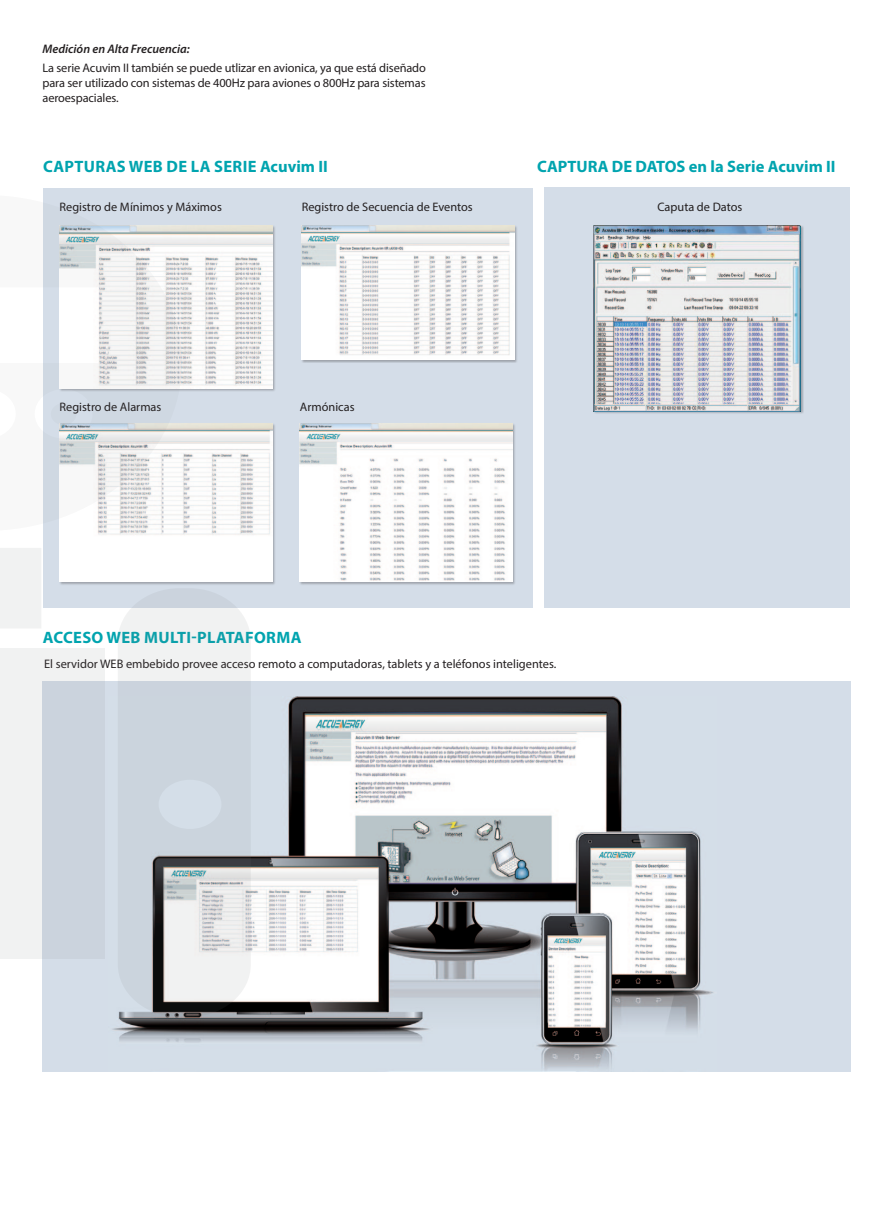
<style>
.page{position:relative;width:893px;height:1212px;background:#fff}
.page>*{position:absolute;margin:0;border:0;box-sizing:border-box;transform-origin:0 0}
.t1{font:700 16.5px "Myriad Pro";letter-spacing:.01em;color:#00a4af}
.t2{font:12.3px/14.9px "Myriad Pro";color:#231f20;text-align:justify}
.t3{font:italic 600 12.3px "Myriad Pro";color:#231f20}
</style>
<div class="page">
<div style="left:43px;top:189px;width:489px;height:419px;background:#d4dde8"></div>
<div style="left:43px;top:681px;width:808px;height:390px;background:#d4dde8"></div>
<img style="left:112px;top:697px;width:602px;height:373px">
<div style="left:545px;top:187px;width:305px;height:421px;background:#d4dde8"></div>
<div style="left:593px;top:225px;width:211px;height:190px;background:#231f20;opacity:.3"></div>
<img style="left:594px;top:226px;width:207px;height:185px">
<div style="left:59px;top:225px;width:217px;height:167px;background:#231f20;opacity:.3"></div>
<img style="left:182px;top:226px;width:90px;height:163px">
<div style="left:59px;top:423px;width:217px;height:162px;background:#231f20;opacity:.3"></div>
<img style="left:60px;top:423px;width:212px;height:159px">
<div style="left:299px;top:423px;width:217px;height:162px;background:#231f20;opacity:.3"></div>
<img style="left:300px;top:424px;width:213px;height:158px">
<div style="left:301px;top:225px;width:217px;height:138px;background:#231f20;opacity:.3"></div>
<img style="left:302px;top:226px;width:212px;height:134px">
<svg style="left:0;top:648px;width:105px;height:311px;fill:#cbd3dd"></svg>
<div style="left:0;top:548px;width:41px;height:80px;background:#f1f2f2"></div>
<svg style="left:118px;top:589px;width:133px;height:428px;fill:#cbd4dd"></svg>
<svg style="left:59px;top:225px;width:123px;height:306px"></svg>
<div style="left:51px;top:403px;width:25px;height:22px;background:#cfd8e2;border-radius:50%"></div>
<p class="t3" style="left:43px;top:41px;width:149px">Medición en Alta Frecuencia:</p>
<p class="t2" style="left:43px;top:60px;width:385px">La serie Acuvim II también se puede utlizar en avionica, ya que está diseñado para ser utilizado con sistemas de 400Hz para aviones o 800Hz para sistemas aeroespaciales.</p>
<h1 class="t1" style="left:43px;top:156px;width:286px">CAPTURAS WEB DE LA SERIE Acuvim II</h1>
<h1 class="t1" style="left:537px;top:156px;width:300px">CAPTURA DE DATOS en la Serie Acuvim II</h1>
<p class="t2" style="left:60px;top:199px;width:164px">Registro de Mínimos y Máximos</p>
<p class="t2" style="left:658px;top:199px;width:86px">Caputa de Datos</p>
<p class="t2" style="left:302px;top:199px;width:172px">Registro de Secuencia de Eventos</p>
<p class="t2" style="left:60px;top:399px;width:103px">Registro de Alarmas</p>
<p class="t2" style="left:300px;top:399px;width:56px">Armónicas</p>
<h1 class="t1" style="left:43px;top:626px;width:260px">ACCESO WEB MULTI-PLATAFORMA</h1>
<p class="t2" style="left:44px;top:656px;width:514px">El servidor WEB embebido provee acceso remoto a computadoras, tablets y a teléfonos inteligentes.</p>
</div>
